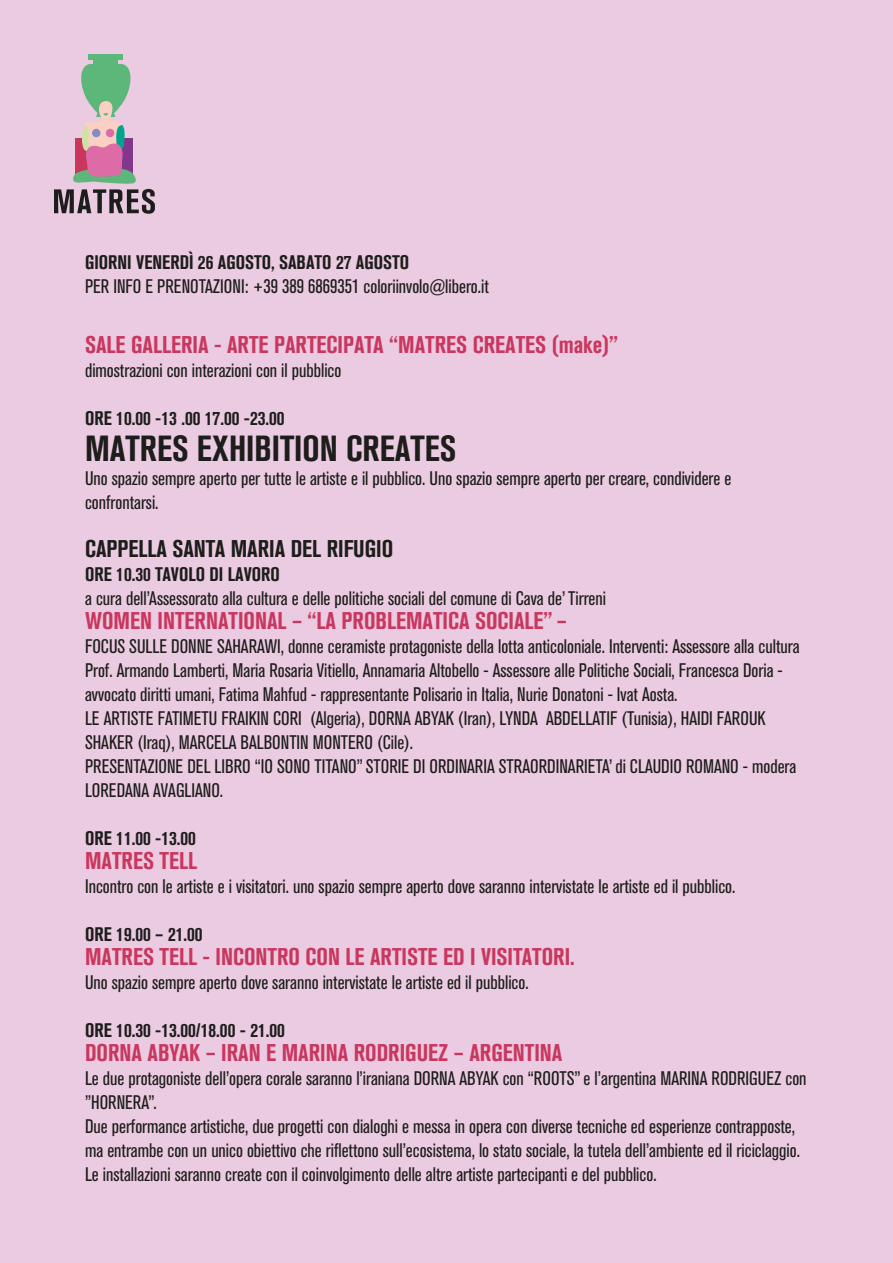
<style>
.page{position:relative;width:893px;height:1263px;background:#ebcbe1}
.page>*{position:absolute;margin:0;border:0;box-sizing:border-box;transform-origin:0 0}
.t1{font:700 condensed 36px "Akzidenz Grotesk BQ";color:#1d1d1b}
.t2{font:700 condensed 24px "Akzidenz Grotesk BQ";color:#c9375f}
.t3{font:700 condensed 24px "Akzidenz Grotesk BQ";color:#1d1d1b}
.t4{font:condensed 19.5px/24px "Akzidenz Grotesk BQ";color:#1d1d1b}
.t5{font:700 condensed 19.5px "Akzidenz Grotesk BQ";color:#1d1d1b}
</style>
<div class="page">
<div style="left:93px;top:58px;width:25px;height:7px;background:#5db77a"></div>
<div style="left:88px;top:54px;width:35px;height:5px;background:#5db77a"></div>
<svg style="left:54px;top:64px;width:101px;height:150px"></svg>
<p class="t5" style="left:85px;top:251px;width:326px">GIORNI VENERDÌ 26 AGOSTO, SABATO 27 AGOSTO</p>
<p class="t4" style="left:85px;top:274px;width:405px">PER INFO E PRENOTAZIONI: +39 389 6869351 coloriinvolo@libero.it</p>
<p class="t2" style="left:85px;top:331px;width:535px">SALE GALLERIA - ARTE PARTECIPATA “MATRES CREATES (make)”</p>
<p class="t4" style="left:85px;top:358px;width:258px">dimostrazioni con interazioni con il pubblico</p>
<p class="t5" style="left:85px;top:407px;width:201px">ORE 10.00 -13 .00 17.00 -23.00</p>
<h1 class="t1" style="left:85px;top:428px;width:373px">MATRES EXHIBITION CREATES</h1>
<p class="t4" style="left:85px;top:466px;width:648px">Uno spazio sempre aperto per tutte le artiste e il pubblico. Uno spazio sempre aperto per creare, condividere e confrontarsi.</p>
<p class="t3" style="left:85px;top:535px;width:310px">CAPPELLA SANTA MARIA DEL RIFUGIO</p>
<p class="t5" style="left:85px;top:563px;width:196px">ORE 10.30 TAVOLO DI LAVORO</p>
<p class="t4" style="left:85px;top:586px;width:522px">a cura dell’Assessorato alla cultura e delle politiche sociali del comune di Cava de’ Tirreni</p>
<p class="t2" style="left:85px;top:607px;width:483px">WOMEN INTERNATIONAL – “LA PROBLEMATICA SOCIALE” –</p>
<p class="t4" style="left:85px;top:634px;width:716px">FOCUS SULLE DONNE SAHARAWI, donne ceramiste protagoniste della lotta anticoloniale. Interventi: Assessore alla cultura Prof. Armando Lamberti, Maria Rosaria Vitiello, Annamaria Altobello - Assessore alle Politiche Sociali, Francesca Doria - avvocato diritti umani, Fatima Mahfud - rappresentante Polisario in Italia, Nurie Donatoni - Ivat Aosta.<br>LE ARTISTE FATIMETU FRAIKIN CORI (Algeria), DORNA ABYAK (Iran), LYNDA ABDELLATIF (Tunisia), HAIDI FAROUK SHAKER (Iraq), MARCELA BALBONTIN MONTERO (Cile).<br>PRESENTAZIONE DEL LIBRO “IO SONO TITANO” STORIE DI ORDINARIA STRAORDINARIETA’ di CLAUDIO ROMANO - modera LOREDANA AVAGLIANO.</p>
<p class="t5" style="left:85px;top:827px;width:112px">ORE 11.00 -13.00</p>
<p class="t2" style="left:85px;top:847px;width:114px">MATRES TELL</p>
<p class="t4" style="left:85px;top:874px;width:652px">Incontro con le artiste e i visitatori. uno spazio sempre aperto dove saranno intervistate le artiste ed il pubblico.</p>
<p class="t5" style="left:85px;top:923px;width:119px">ORE 19.00 – 21.00</p>
<p class="t2" style="left:85px;top:943px;width:491px">MATRES TELL - INCONTRO CON LE ARTISTE ED I VISITATORI.</p>
<p class="t4" style="left:85px;top:970px;width:445px">Uno spazio sempre aperto dove saranno intervistate le artiste ed il pubblico.</p>
<p class="t5" style="left:85px;top:1019px;width:201px">ORE 10.30 -13.00/18.00 - 21.00</p>
<p class="t2" style="left:85px;top:1039px;width:479px">DORNA ABYAK – IRAN E MARINA RODRIGUEZ – ARGENTINA</p>
<p class="t4" style="left:85px;top:1066px;width:723px">Le due protagoniste dell’opera corale saranno l’iraniana DORNA ABYAK con “ROOTS” e l’argentina MARINA RODRIGUEZ con ”HORNERA”.<br>Due performance artistiche, due progetti con dialoghi e messa in opera con diverse tecniche ed esperienze contrapposte, ma entrambe con un unico obiettivo che riflettono sull’ecosistema, lo stato sociale, la tutela dell’ambiente ed il riciclaggio.<br>Le installazioni saranno create con il coinvolgimento delle altre artiste partecipanti e del pubblico.</p>
</div>
